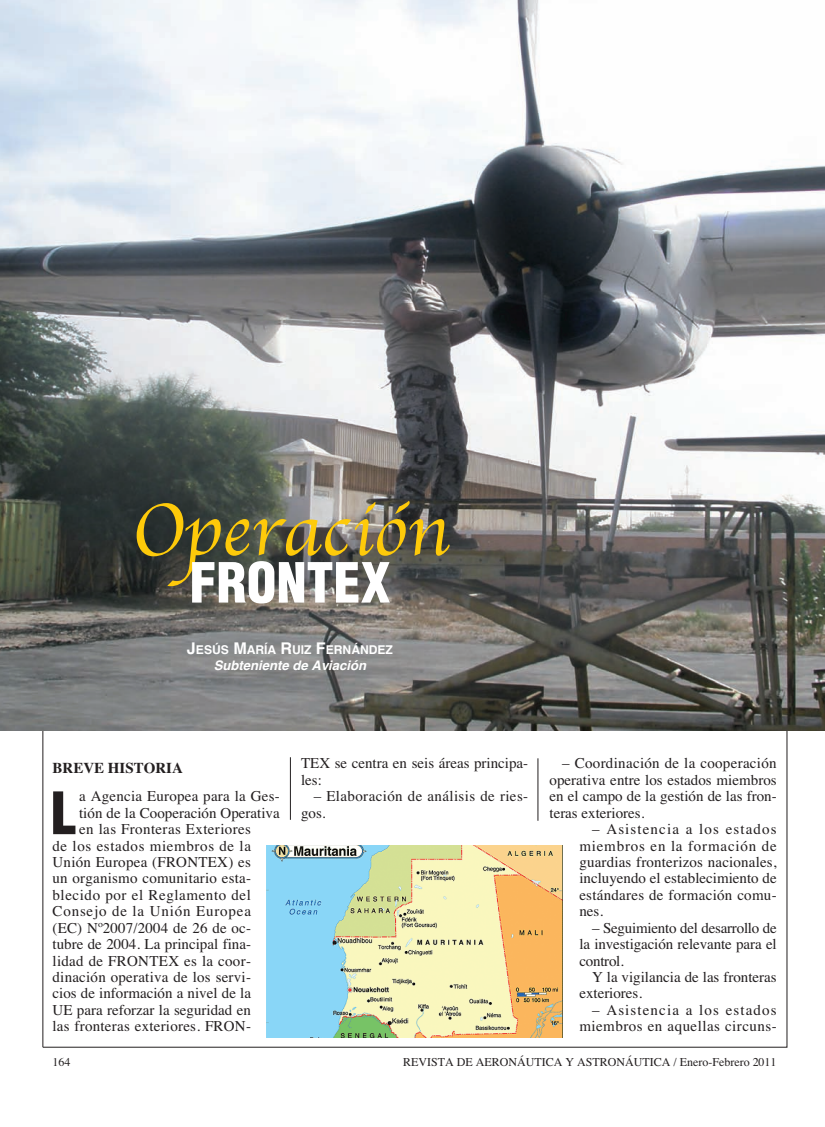
<style>
.page{position:relative;width:825px;height:1127px;background:#fff}
.page>*{position:absolute;margin:0;border:0;box-sizing:border-box;transform-origin:0 0}
.t1{font:76.5px "Apple Chancery";color:#feca0a}
.t2{font:900 condensed 57px "Helvetica";color:#231f20}
.t3{font:900 condensed 54px "Helvetica";color:#fff}
.t4{font:15px/16.5px "Times";letter-spacing:.015em;color:#231f20}
.t5{font:15px "Times";letter-spacing:.04em;color:#231f20}
.t6{font:15px "Times";letter-spacing:-.015em;color:#231f20}
.t7{font:15px "Times";letter-spacing:-.005em;color:#231f20}
.t8{font:15px "Times";letter-spacing:.055em;color:#231f20}
.t9{font:700 15px "Times";color:#231f20}
.t10{font:italic 700 13.2px "Helvetica";color:#fff}
.t11{font:700 12.15px "Helvetica";color:#fff}
.t12{font:12px "Times";color:#231f20}
.s1{font-size:16.2px}
</style>
<div class="page">
<hr style="left:538px;top:758px;width:1px;height:63px;background:#231f20">
<hr style="left:290px;top:757px;width:1px;height:63px;background:#231f20">
<img style="left:0;top:0;width:825px;height:731px">
<img style="left:266px;top:845px;width:296px;height:192px">
<p class="t1" style="left:131px;top:484px;width:320px">Operacio´n</p>
<p class="t3" style="left:189px;top:562px;width:203px">FRONTEX</p>
<p class="t11" style="left:187px;top:645px;width:208px"><span class="s1">J</span>ESÚS <span class="s1">M</span>ARÍA <span class="s1">R</span>UIZ <span class="s1">F</span>ERNÁNDEZ</p>
<p class="t10" style="left:214px;top:660px;width:154px">Subteniente de Aviación</p>
<p class="t9" style="left:53px;top:762px;width:132px">BREVE HISTORIA</p>
<p class="t2" style="left:51px;top:791px;width:27px">L</p>
<p class="t4" style="left:79px;top:789px;width:202px">a Agencia Europea para la Ges-</p>
<p class="t4" style="left:79px;top:806px;width:202px">tión de la Cooperación Operativa</p>
<p class="t4" style="left:79px;top:822px;width:173px">en las Fronteras Exteriores</p>
<p class="t5" style="left:53px;top:840px;width:200px">de los estados miembros de la</p>
<p class="t4" style="left:53px;top:855px;width:200px">Unión Europea (FRONTEX) es</p>
<p class="t4" style="left:53px;top:871px;width:200px">un organismo comunitario esta-</p>
<p class="t5" style="left:53px;top:889px;width:200px">blecido por el Reglamento del</p>
<p class="t8" style="left:53px;top:906px;width:200px">Consejo de la Unión Europea</p>
<p class="t4" style="left:53px;top:921px;width:200px">(EC) Nº2007/2004 de 26 de oc-</p>
<p class="t4" style="left:53px;top:937px;width:200px">tubre de 2004. La principal fina-</p>
<p class="t4" style="left:53px;top:954px;width:200px">lidad de FRONTEX es la coor-</p>
<p class="t4" style="left:53px;top:970px;width:200px">dinación operativa de los servi-</p>
<p class="t4" style="left:53px;top:986px;width:200px">cios de información a nivel de la</p>
<p class="t4" style="left:53px;top:1003px;width:200px">UE para reforzar la seguridad en</p>
<p class="t4" style="left:53px;top:1019px;width:200px">las fronteras exteriores. FRON-</p>
<p class="t4" style="left:301px;top:757px;width:229px">TEX se centra en seis áreas principa&shy;les:</p>
<p class="t4" style="left:301px;top:789px;width:229px;text-indent:13px">– Elaboración de análisis de ries&shy;gos.</p>
<p class="t4" style="left:549px;top:756px;width:229px;text-align:justify;text-indent:13px">– Coordinación de la cooperación operativa entre los estados miembros en el campo de la gestión de las fron&shy;teras exteriores.</p>
<p class="t4" style="left:579px;top:822px;width:199px;text-align:justify;text-indent:13px">– Asistencia a los estados miembros en la formación de guardias fronterizos nacionales, incluyendo el establecimiento de estándares de formación comu&shy;nes.</p>
<p class="t6" style="left:592px;top:922px;width:186px">– Seguimiento del desarrollo de</p>
<p class="t7" style="left:579px;top:938px;width:199px">la investigación relevante para el</p>
<p class="t6" style="left:579px;top:955px;width:46px">control.</p>
<p class="t4" style="left:592px;top:970px;width:186px">Y la vigilancia de las fronteras</p>
<p class="t4" style="left:579px;top:986px;width:64px">exteriores.</p>
<p class="t4" style="left:579px;top:1003px;width:199px;text-align:right">– Asistencia a los estados miembros en aquellas circuns-</p>
<p class="t12" style="left:53px;top:1058px;width:19px">164</p>
<p class="t12" style="left:403px;top:1058px;width:375px">REVISTA DE AERONÁUTICA Y ASTRONÁUTICA / Enero-Febrero 2011</p>
</div>
